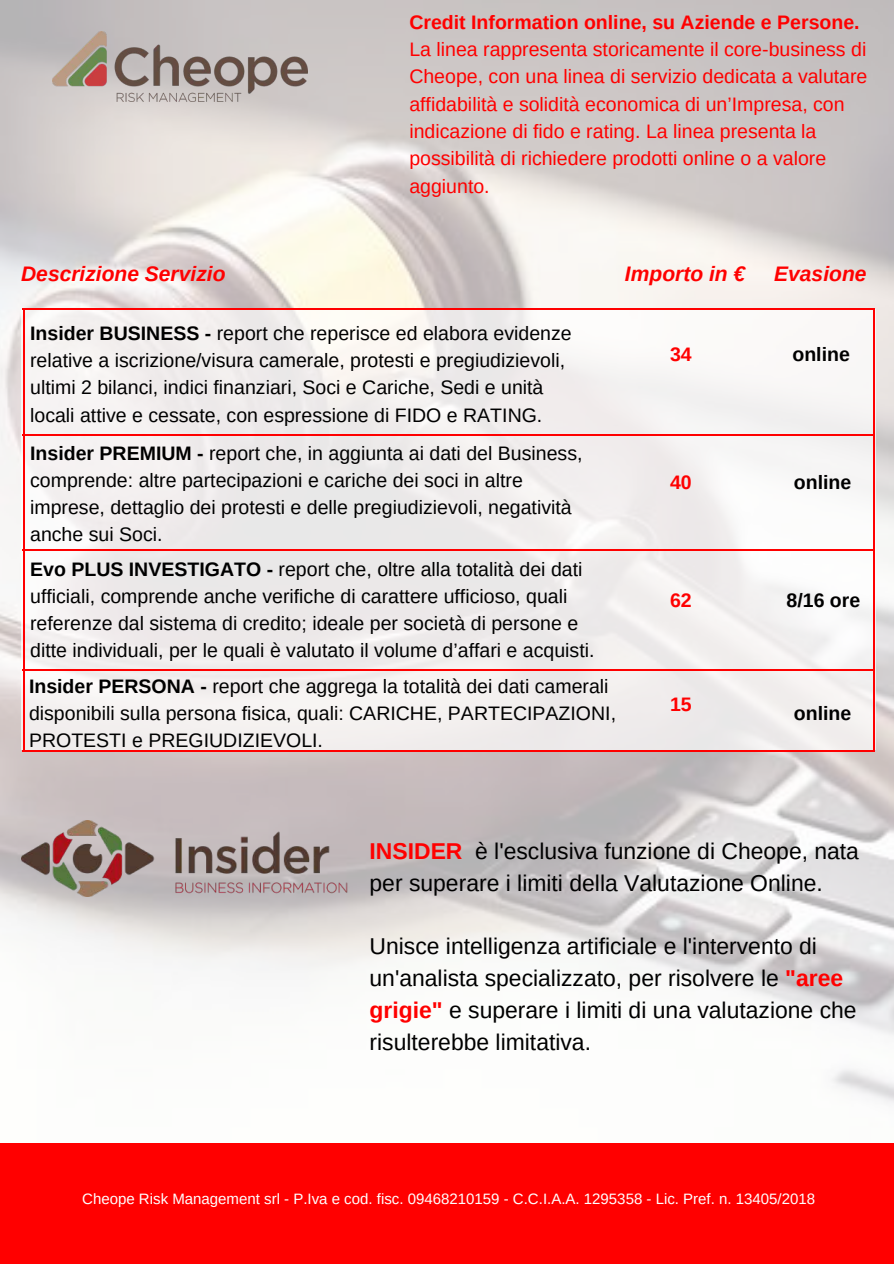
<style>
.page{position:relative;width:894px;height:1264px;background:#fff}
.page>*{position:absolute;margin:0;border:0;box-sizing:border-box;transform-origin:0 0}
.t1{font:22.95px/31.7px "Arimo";color:#000}
.t2{font:italic 700 21px "Arimo";color:#f00}
.t3{font:19.5px/27px "Arimo";color:#000}
.t4{font:19.5px/27.3px "Arimo";color:#f00}
.t5{font:700 19.5px "Arimo";color:#f00}
.t6{font:700 19.5px "Arimo";color:#000}
.t7{font:15px "Arimo";color:#fff}
.s1{font-weight:700}
.s2{font-weight:700;color:#f00}
</style>
<div class="page">
<img style="left:0;top:0;width:893px;height:1103px">
<div style="left:0;top:1143px;width:893px;height:120px;background:#f00"></div>
<img style="left:21px;top:820px;width:327px;height:76px">
<hr style="left:22px;top:749px;width:850px;height:2px;background:#f00">
<div style="left:22px;top:309px;width:853px;height:440px;background:linear-gradient(to right,#f0ecec,#f4f2f2)"></div>
<hr style="left:23px;top:668px;width:851px;height:2px;background:#f00">
<hr style="left:23px;top:549px;width:851px;height:1px;background:#f00">
<hr style="left:23px;top:434px;width:851px;height:2px;background:#f00">
<hr style="left:23px;top:310px;width:2px;height:441px;background:#f00">
<hr style="left:873px;top:310px;width:1px;height:441px;background:#f00">
<hr style="left:23px;top:308px;width:851px;height:2px;background:#f00">
<img style="left:53px;top:31px;width:254px;height:70px">
<p class="t5" style="left:409px;top:11px;width:451px">Credit Information online, su Aziende e Persone.</p>
<p class="t4" style="left:409px;top:36px;width:459px">La linea rappresenta storicamente il core-business di Cheope, con una linea di servizio dedicata a valutare affidabilità e solidità economica di un’Impresa, con indicazione di fido e rating. La linea presenta la possibilità di richiedere prodotti online o a valore aggiunto.</p>
<p class="t2" style="left:21px;top:261px;width:206px">Descrizione Servizio</p>
<p class="t2" style="left:624px;top:262px;width:122px">Importo in €</p>
<p class="t2" style="left:774px;top:262px;width:94px">Evasione</p>
<p class="t3" style="left:30px;top:320px;width:543px"><span class="s1">Insider BUSINESS -</span> report che reperisce ed elabora evidenze relative a iscrizione/visura camerale, protesti e pregiudizievoli, ultimi 2 bilanci, indici finanziari, Soci e Cariche, Sedi e unità locali attive e cessate, con espressione di FIDO e RATING.</p>
<p class="t3" style="left:30px;top:440px;width:553px"><span class="s1">Insider PREMIUM -</span> report che, in aggiunta ai dati del Business, comprende: altre partecipazioni e cariche dei soci in altre imprese, dettaglio dei protesti e delle pregiudizievoli, negatività anche sui Soci.</p>
<p class="t3" style="left:30px;top:556px;width:565px"><span class="s1">Evo PLUS INVESTIGATO -</span> report che, oltre alla totalità dei dati ufficiali, comprende anche verifiche di carattere ufficioso, quali referenze dal sistema di credito; ideale per società di persone e ditte individuali, per le quali è valutato il volume d’affari e acquisti.</p>
<p class="t3" style="left:29px;top:672px;width:588px"><span class="s1">Insider PERSONA -</span> report che aggrega la totalità dei dati camerali disponibili sulla persona fisica, quali: CARICHE, PARTECIPAZIONI,<br>PROTESTI e PREGIUDIZIEVOLI.</p>
<p class="t5" style="left:670px;top:344px;width:23px">34</p>
<p class="t5" style="left:670px;top:471px;width:23px">40</p>
<p class="t5" style="left:670px;top:589px;width:23px">62</p>
<p class="t5" style="left:670px;top:693px;width:23px">15</p>
<p class="t6" style="left:792px;top:344px;width:59px">online</p>
<p class="t6" style="left:793px;top:471px;width:59px">online</p>
<p class="t6" style="left:786px;top:589px;width:75px">8/16 ore</p>
<p class="t6" style="left:793px;top:702px;width:59px">online</p>
<p class="t1" style="left:369px;top:835px;width:491px"><span class="s2">INSIDER</span> è l'esclusiva funzione di Cheope, nata per superare i limiti della Valutazione Online.</p>
<p class="t1" style="left:369px;top:930px;width:488px">Unisce intelligenza artificiale e l'intervento di un'analista specializzato, per risolvere le <span class="s2">"aree grigie"</span> e superare i limiti di una valutazione che risulterebbe limitativa.</p>
<p class="t7" style="left:82px;top:1190px;width:734px">Cheope Risk Management srl - P.Iva e cod. fisc. 09468210159 - C.C.I.A.A. 1295358 - Lic. Pref. n. 13405/2018</p>
</div>
